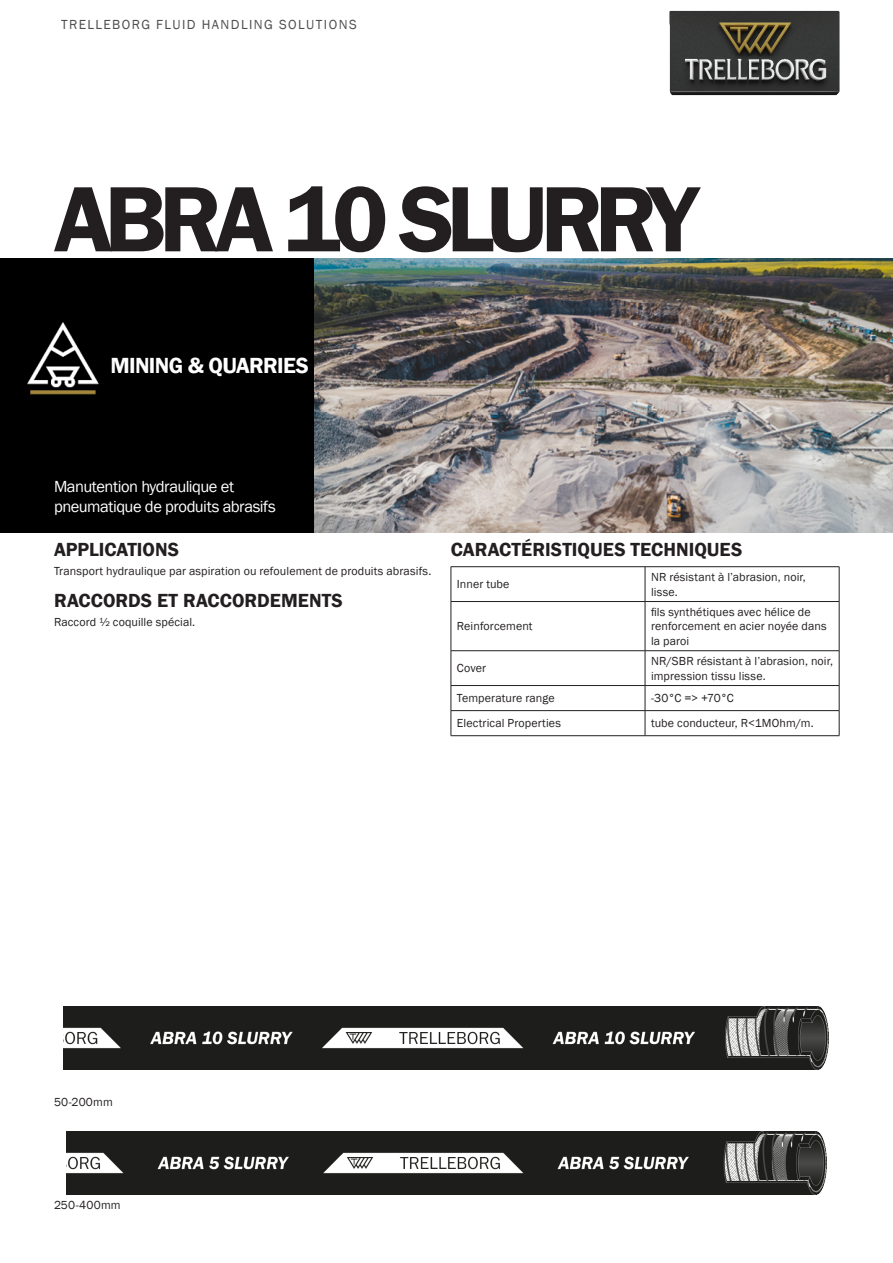
<style>
.page{position:relative;width:893px;height:1263px;background:#fff}
.page>*{position:absolute;margin:0;border:0;box-sizing:border-box;transform-origin:0 0}
._002_PRODUCT_NAME_1{font:600 96px "Franklin Gothic";letter-spacing:-.085em;color:#231f20}
._004_MARKET_SEGMENT{font:600 22.5px "Franklin Gothic";letter-spacing:-.025em;color:#fff}
.Title_Bold{font:600 19.5px "Franklin Gothic";color:#231f20}
._005_APPLICATION{font:16.5px/19.8px "Franklin Gothic";letter-spacing:-.03em;color:#fff}
.t1{font:13.5px "Franklin Gothic";letter-spacing:.105em;color:#231f20}
.TableBody{font:12px/14.4px "Franklin Gothic";letter-spacing:.01em;color:#231f20}
.Text_8_PT{font:12px "Franklin Gothic";letter-spacing:.01em;color:#231f20}
</style>
<div class="page">
<img style="left:669px;top:10px;width:171px;height:86px">
<div style="left:0;top:258px;width:315px;height:275px;background:#000"></div>
<img style="left:315px;top:258px;width:578px;height:275px">
<hr style="left:451px;top:566px;width:194px;height:1px;background:#231f20">
<hr style="left:451px;top:567px;width:1px;height:34px;background:#231f20">
<hr style="left:645px;top:566px;width:194px;height:1px;background:#231f20">
<hr style="left:645px;top:567px;width:1px;height:34px;background:#231f20">
<hr style="left:839px;top:567px;width:1px;height:34px;background:#231f20">
<hr style="left:451px;top:601px;width:194px;height:1px;background:#231f20">
<hr style="left:451px;top:602px;width:1px;height:48px;background:#231f20">
<hr style="left:645px;top:601px;width:194px;height:1px;background:#231f20">
<hr style="left:645px;top:602px;width:1px;height:48px;background:#231f20">
<hr style="left:839px;top:602px;width:1px;height:48px;background:#231f20">
<hr style="left:451px;top:650px;width:194px;height:1px;background:#231f20">
<hr style="left:451px;top:651px;width:1px;height:34px;background:#231f20">
<hr style="left:645px;top:650px;width:194px;height:1px;background:#231f20">
<hr style="left:645px;top:651px;width:1px;height:34px;background:#231f20">
<hr style="left:839px;top:651px;width:1px;height:34px;background:#231f20">
<hr style="left:451px;top:685px;width:194px;height:1px;background:#231f20">
<hr style="left:645px;top:685px;width:194px;height:1px;background:#231f20">
<hr style="left:451px;top:710px;width:194px;height:1px;background:#231f20">
<svg style="left:451px;top:686px;width:1px;height:49px"></svg>
<hr style="left:645px;top:710px;width:194px;height:1px;background:#231f20">
<svg style="left:645px;top:686px;width:1px;height:49px"></svg>
<svg style="left:839px;top:686px;width:1px;height:49px"></svg>
<hr style="left:451px;top:735px;width:194px;height:1px;background:#231f20">
<hr style="left:645px;top:735px;width:194px;height:1px;background:#231f20">
<img style="left:64px;top:1006px;width:765px;height:64px">
<img style="left:66px;top:1131px;width:761px;height:63px">
<p class="t1" style="left:61px;top:16px;width:297px">TRELLEBORG FLUID HANDLING SOLUTIONS</p>
<p class="_002_PRODUCT_NAME_1" style="left:54px;top:160px;width:646px">ABRA 10 SLURRY</p>
<p class="_004_MARKET_SEGMENT" style="left:110px;top:351px;width:200px">MINING &amp; QUARRIES</p>
<p class="_005_APPLICATION" style="left:54px;top:477px;width:223px">Manutention hydraulique et pneumatique de produits abrasifs</p>
<p class="Title_Bold" style="left:54px;top:538px;width:127px">APPLICATIONS</p>
<p class="Text_8_PT" style="left:54px;top:563px;width:379px">Transport hydraulique par aspiration ou refoulement de produits abrasifs.</p>
<p class="Title_Bold" style="left:54px;top:589px;width:290px">RACCORDS ET RACCORDEMENTS</p>
<p class="Text_8_PT" style="left:54px;top:614px;width:143px">Raccord ½ coquille spécial.</p>
<p class="Title_Bold" style="left:451px;top:538px;width:293px">CARACTÉRISTIQUES TECHNIQUES</p>
<p class="TableBody" style="left:457px;top:577px;width:54px">Inner tube</p>
<p class="TableBody" style="left:651px;top:570px;width:156px">NR résistant à l’abrasion, noir, lisse.</p>
<p class="TableBody" style="left:457px;top:619px;width:77px">Reinforcement</p>
<p class="TableBody" style="left:651px;top:605px;width:177px">fils synthétiques avec hélice de renforcement en acier noyée dans la paroi</p>
<p class="TableBody" style="left:457px;top:661px;width:31px">Cover</p>
<p class="TableBody" style="left:651px;top:654px;width:184px">NR/SBR résistant à l’abrasion, noir, impression tissu lisse.</p>
<p class="TableBody" style="left:457px;top:691px;width:99px">Temperature range</p>
<p class="TableBody" style="left:651px;top:691px;width:84px">-30°C =&gt; +70°C</p>
<p class="TableBody" style="left:457px;top:716px;width:106px">Electrical Properties</p>
<p class="TableBody" style="left:651px;top:716px;width:164px">tube conducteur, R&lt;1MOhm/m.</p>
<p class="Text_8_PT" style="left:54px;top:1094px;width:60px">50-200mm</p>
<p class="Text_8_PT" style="left:54px;top:1197px;width:68px">250-400mm</p>
</div>
